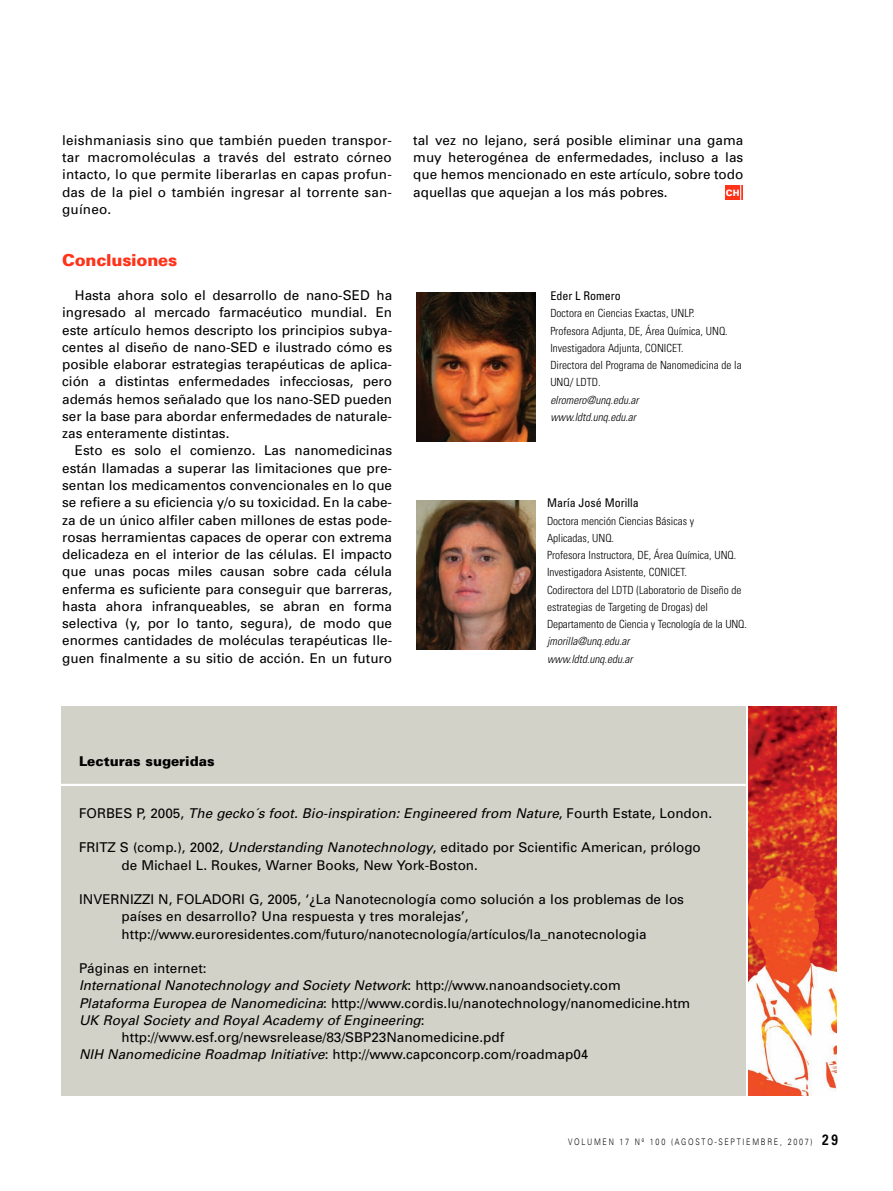
<style>
.page{position:relative;width:893px;height:1191px;background:#fff}
.page>*{position:absolute;margin:0;border:0;box-sizing:border-box;transform-origin:0 0}
.t1{font:900 16.5px "Univers";letter-spacing:-.015em;color:#fe331a}
.t2{font:13.5px/17.2px "Univers";color:#000;text-align:justify}
.t3{font:italic 13.5px "Univers";color:#000}
.t4{font:900 13.5px "Univers";color:#000}
.t5{font:condensed 12px "Univers";color:#000}
.t6{font:300 condensed 11.25px/17.2px "Univers";color:#000}
.t7{font:italic 300 condensed 11.25px/17.2px "Univers";color:#000}
.t8{font:300 9px "Univers";letter-spacing:.24em;color:#000;scale:.8 1}
.t9{font:900 8.85px "Univers";color:#fff}
.s1{font-style:normal}
.s2{font-style:italic}
.s3{font-weight:700;font-size:15px}
</style>
<div class="page">
<div style="left:61px;top:706px;width:684px;height:389px;background:#d2d2c9"></div>
<img style="left:748px;top:706px;width:88px;height:389px">
<img style="left:416px;top:500px;width:119px;height:149px">
<img style="left:416px;top:293px;width:119px;height:148px">
<hr style="left:56px;top:784px;width:690px;height:2px;background:#fff">
<div style="left:725px;top:186px;width:18px;height:14px;background:#fe331a"></div>
<svg style="left:740px;top:185px;width:1px;height:15px"></svg>
<p class="t2" style="left:62px;top:133px;width:331px">leishmaniasis sino que también pueden transpor&shy;tar macromoléculas a través del estrato córneo intacto, lo que permite liberarlas en capas profun&shy;das de la piel o también ingresar al torrente san&shy;guíneo.</p>
<p class="t1" style="left:62px;top:254px;width:117px">Conclusiones</p>
<p class="t2" style="left:62px;top:288px;width:331px;text-indent:13px">Hasta ahora solo el desarrollo de nano-SED ha ingresado al mercado farmacéutico mundial. En este artículo hemos descripto los principios subya&shy;centes al diseño de nano-SED e ilustrado cómo es posible elaborar estrategias terapéuticas de aplica&shy;ción a distintas enfermedades infecciosas, pero además hemos señalado que los nano-SED pueden ser la base para abordar enfermedades de naturale&shy;zas enteramente distintas.</p>
<p class="t2" style="left:62px;top:443px;width:331px;text-indent:13px">Esto es solo el comienzo. Las nanomedicinas están llamadas a superar las limitaciones que pre&shy;sentan los medicamentos convencionales en lo que se refiere a su eficiencia y/o su toxicidad. En la cabe&shy;za de un único alfiler caben millones de estas pode&shy;rosas herramientas capaces de operar con extrema delicadeza en el interior de las células. El impacto que unas pocas miles causan sobre cada célula enferma es suficiente para conseguir que barreras, hasta ahora infranqueables, se abran en forma selectiva (y, por lo tanto, segura), de modo que enormes cantidades de moléculas terapéuticas lle&shy;guen finalmente a su sitio de acción. En un futuro</p>
<p class="t2" style="left:413px;top:133px;width:331px">tal vez no lejano, será posible eliminar una gama muy heterogénea de enfermedades, incluso a las que hemos mencionado en este artículo, sobre todo aquellas que aquejan a los más pobres.</p>
<p class="t9" style="left:726px;top:190px;width:15px">CH</p>
<p class="t5" style="left:550px;top:291px;width:72px">Eder L Romero</p>
<p class="t6" style="left:550px;top:306px;width:193px">Doctora en Ciencias Exactas, UNLP.<br>Profesora Adjunta, DE, Área Química, UNQ.<br>Investigadora Adjunta, CONICET.<br>Directora del Programa de Nanomedicina de la UNQ/ LDTD.</p>
<p class="t7" style="left:550px;top:392px;width:90px">elromero@unq.edu.ar www.ldtd.unq.edu.ar</p>
<p class="t5" style="left:547px;top:498px;width:93px">María José Morilla</p>
<p class="t6" style="left:547px;top:513px;width:201px">Doctora mención Ciencias Básicas y<br>Aplicadas, UNQ.<br>Profesora Instructora, DE, Área Química, UNQ.<br>Investigadora Asistente, CONICET.<br>Codirectora del LDTD (Laboratorio de Diseño de estrategias de Targeting de Drogas) del Departamento de Ciencia y Tecnología de la UNQ.</p>
<p class="t7" style="left:547px;top:633px;width:87px">jmorilla@unq.edu.ar www.ldtd.unq.edu.ar</p>
<p class="t4" style="left:79px;top:756px;width:137px">Lecturas sugeridas</p>
<p class="t3" style="left:79px;top:808px;width:635px"><span class="s1">FORBES P, 2005,</span> The gecko´s foot. Bio-inspiration: Engineered from Nature<span class="s1">, Fourth Estate, London.</span></p>
<p class="t2" style="left:122px;top:840px;width:581px;text-indent:-43px">FRITZ S (comp.), 2002, <span class="s2">Understanding Nanotechnology</span>, editado por Scientific American, prólogo de Michael L. Roukes, Warner Books, New York-Boston.</p>
<p class="t2" style="left:122px;top:892px;width:564px;text-align:left;text-indent:-43px">INVERNIZZI N, FOLADORI G, 2005, ‘¿La Nanotecnología como solución a los problemas de los países en desarrollo? Una respuesta y tres moralejas’, http://www.euroresidentes.com/futuro/nanotecnología/artículos/la_nanotecnologia</p>
<p class="t2" style="left:79px;top:961px;width:129px">Páginas en internet:</p>
<p class="t3" style="left:79px;top:980px;width:543px">International Nanotechnology and Society Network<span class="s1">: http://www.nanoandsociety.com</span></p>
<p class="t2" style="left:79px;top:995px;width:613px"><span class="s2">Plataforma Europea de Nanomedicina</span>: http://www.cordis.lu/nanotechnology/nanomedicine.htm</p>
<p class="t3" style="left:79px;top:1015px;width:347px">UK Royal Society and Royal Academy of Engineering<span class="s1">:</span></p>
<p class="t2" style="left:122px;top:1030px;width:384px">http://www.esf.org/newsrelease/83/SBP23Nanomedicine.pdf</p>
<p class="t2" style="left:79px;top:1047px;width:511px"><span class="s2">NIH Nanomedicine Roadmap Initiative</span>: http://www.capconcorp.com/roadmap04</p>
<p class="t8" style="left:568px;top:1138px;width:339px">VOLUMEN 17 Nº 100 (AGOSTO-SEPTIEMBRE, 2007) <span class="s3">29</span></p>
</div>
